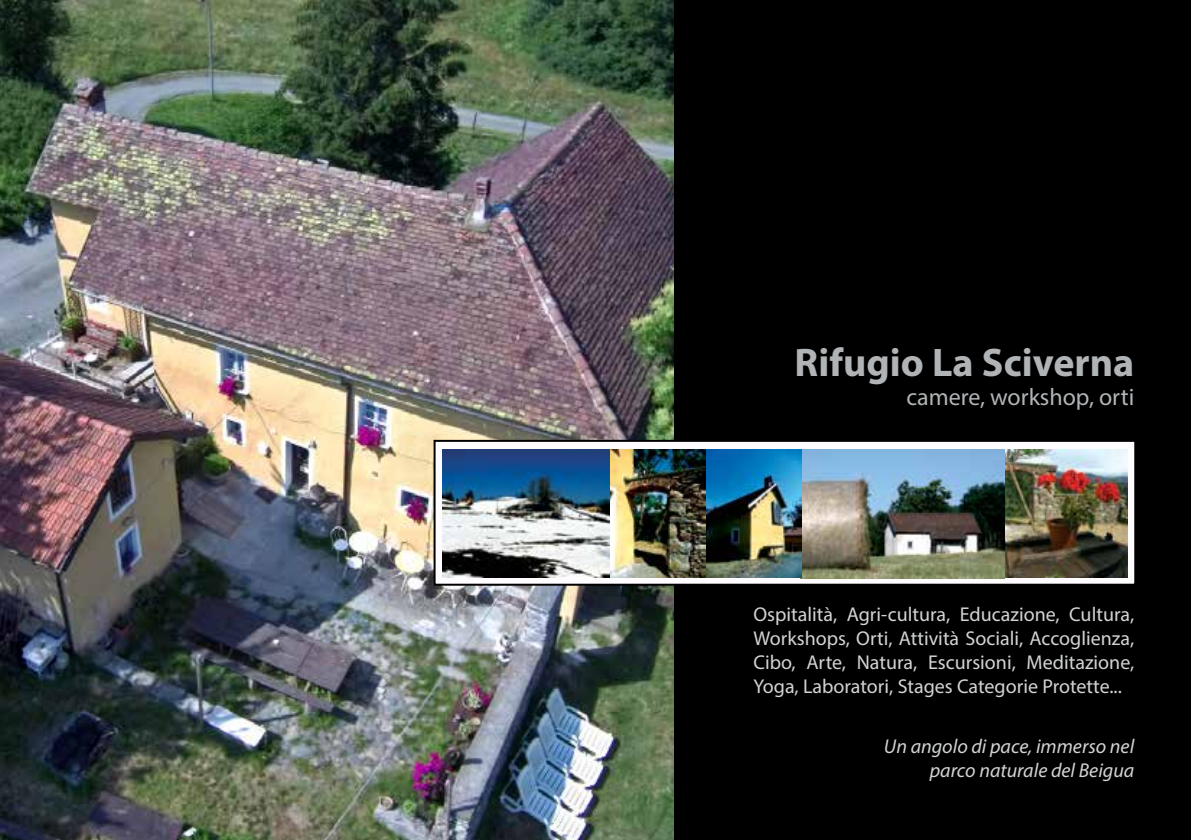
<style>
.page{position:relative;width:1191px;height:840px;background:#fff}
.page>*{position:absolute;margin:0;border:0;box-sizing:border-box;transform-origin:0 0}
.t1{font:700 40px "Myriad Pro";color:#b1b4b6}
.t2{font:24px "Myriad Pro";color:#b1b4b6}
.t3{font:20px/24px "Myriad Pro";color:#d1d3d4;text-align:justify}
.t4{font:italic 20px/24.4px "Myriad Pro";color:#d1d3d4;text-align:right}
</style>
<div class="page">
<img style="left:0;top:0;width:674px;height:839px">
<div style="left:675px;top:0;width:516px;height:839px;background:#000"></div>
<div style="left:434px;top:440px;width:701px;height:144px;background:#fffcff"></div>
<div style="left:433px;top:439px;width:703px;height:146px;border:2px solid #000"></div>
<img style="left:1005px;top:449px;width:122px;height:128px">
<img style="left:442px;top:449px;width:563px;height:129px">
<h1 class="t1" style="left:794px;top:336px;width:341px">Rifugio La Sciverna</h1>
<p class="t2" style="left:906px;top:382px;width:229px">camere, workshop, orti</p>
<p class="t3" style="left:753px;top:601px;width:382px">Ospitalità, Agri-cultura, Educazione, Cultura, Workshops, Orti, Attività Sociali, Accoglienza, Cibo, Arte, Natura, Escursioni, Meditazione, Yoga, Laboratori, Stages Categorie Protette...</p>
<p class="t4" style="left:884px;top:733px;width:252px">Un angolo di pace, immerso nel parco naturale del Beigua</p>
</div>
